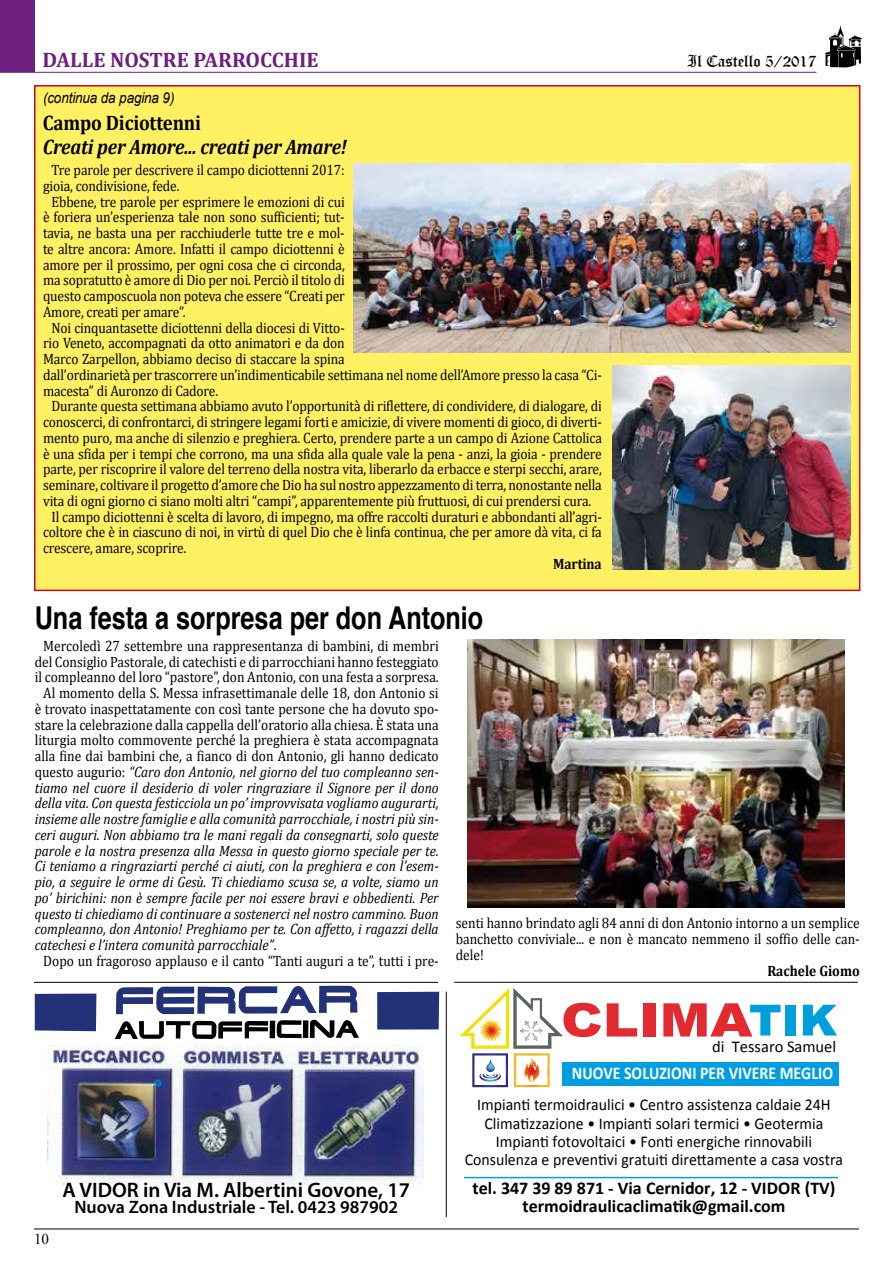
<style>
.page{position:relative;width:893px;height:1263px;background:#fff}
.page>*{position:absolute;margin:0;border:0;box-sizing:border-box;transform-origin:0 0}
.t1{font:700 31.5px "Helvetica";color:#000;scale:.8 1}
.t2{font:italic 700 21px "Cambria";letter-spacing:-.01em;color:#000;scale:.9 1}
.t3{font:600 21px "Myriad Pro";color:#000}
.t4{font:700 21px "Cambria";color:#6d1f80}
.t5{font:700 21px "Cambria";letter-spacing:-.01em;color:#000;scale:.9 1}
.t6{font:700 18px/18px "Calibri";color:#000;text-align:center}
.t7{font:600 18px "Myriad Pro";color:#000}
.t8{font:700 18px "Calibri";color:#fff;scale:.88 1}
.t9{font:16.5px/18px "Calibri";color:#000;text-align:center;scale:.96 1}
.t10{font:16.5px "Old English Text";color:#000}
.t11{font:16.5px "Calibri";color:#000}
.t12{font:15px/15.8px "Cambria";letter-spacing:-.01em;color:#000;text-align:justify;scale:.9 1}
.t13{font:italic 15px "Cambria";color:#000;scale:.9 1}
.t14{font:700 15px "Cambria";color:#000;scale:.9 1}
.t15{font:italic 15px "Arial";letter-spacing:-.01em;color:#000;scale:.9 1}
.t16{font:15px "Times New Roman";color:#000}
.s1{font-style:normal}
</style>
<div class="page">
<hr style="left:34px;top:1228px;width:825px;height:1px;background:#000">
<svg style="left:825px;top:26px;width:37px;height:41px"></svg>
<hr style="left:0;top:72px;width:816px;height:1px;background:#6d1f80">
<div style="left:0;top:0;width:34px;height:72px;background:#6d1f80"></div>
<hr style="left:454px;top:982px;width:404px;height:1px;background:#000">
<div style="left:562px;top:1062px;width:276px;height:24px;background:#009ee0"></div>
<svg style="left:607px;top:1003px;width:30px;height:33px"></svg>
<div style="left:643px;top:1003px;width:12px;height:33px;background:#e42a31"></div>
<svg style="left:663px;top:1003px;width:117px;height:33px"></svg>
<div style="left:785px;top:1005px;width:10px;height:30px;background:#009edc"></div>
<svg style="left:803px;top:1005px;width:34px;height:30px"></svg>
<hr style="left:464px;top:1177px;width:374px;height:1px;background:#009ee0">
<svg style="left:460px;top:988px;width:141px;height:99px"></svg>
<div style="left:34px;top:85px;width:826px;height:506px;background:#fff162;border:2px solid #cd071e"></div>
<img style="left:353px;top:164px;width:497px;height:189px">
<img style="left:612px;top:366px;width:238px;height:204px">
<img style="left:468px;top:639px;width:376px;height:268px">
<hr style="left:446px;top:991px;width:1px;height:226px;background:#000">
<div style="left:35px;top:993px;width:61px;height:38px;background:#233178"></div>
<div style="left:377px;top:992px;width:62px;height:37px;background:#233178"></div>
<svg style="left:115px;top:985px;width:244px;height:54px"></svg>
<div style="left:270px;top:1021px;width:5px;height:17px;background:#000"></div>
<img style="left:47px;top:1045px;width:377px;height:139px">
<hr style="left:34px;top:982px;width:404px;height:1px;background:#000">
<h2 class="t4" style="left:43px;top:47px;width:278px">DALLE NOSTRE PARROCCHIE</h2>
<p class="t10" style="left:687px;top:50px;width:131px">Il Castello 5/2017</p>
<p class="t15" style="left:43px;top:88px;width:148px">(continua da pagina 9)</p>
<h2 class="t5" style="left:43px;top:110px;width:177px">Campo Diciottenni</h2>
<h2 class="t2" style="left:43px;top:134px;width:339px">Creati per Amore... creati per Amare!</h2>
<p class="t12" style="left:52px;top:162px;width:327px">Tre parole per descrivere il campo diciottenni 2017:</p>
<p class="t12" style="left:43px;top:178px;width:153px">gioia, condivisione, fede.</p>
<p class="t12" style="left:52px;top:194px;width:327px">Ebbene, tre parole per esprimere le emozioni di cui</p>
<p class="t12" style="left:43px;top:209px;width:337px">è foriera un’esperienza tale non sono sufficienti; tut-</p>
<p class="t12" style="left:43px;top:225px;width:337px">tavia, ne basta una per racchiuderle tutte tre e mol-</p>
<p class="t12" style="left:43px;top:241px;width:337px">te altre ancora: Amore. Infatti il campo diciottenni è</p>
<p class="t12" style="left:43px;top:257px;width:337px">amore per il prossimo, per ogni cosa che ci circonda,</p>
<p class="t12" style="left:43px;top:272px;width:337px">ma sopratutto è amore di Dio per noi. Perciò il titolo di</p>
<p class="t12" style="left:43px;top:288px;width:337px">questo camposcuola non poteva che essere “Creati per</p>
<p class="t12" style="left:43px;top:304px;width:160px">Amore, creati per amare”.</p>
<p class="t12" style="left:52px;top:320px;width:327px">Noi cinquantasette diciottenni della diocesi di Vitto-</p>
<p class="t12" style="left:43px;top:335px;width:337px">rio Veneto, accompagnati da otto animatori e da don</p>
<p class="t12" style="left:43px;top:351px;width:337px">Marco Zarpellon, abbiamo deciso di staccare la spina</p>
<p class="t12" style="left:43px;top:367px;width:622px">dall’ordinarietà per trascorrere un’indimenticabile settimana nel nome dell’Amore presso la casa “Ci-</p>
<p class="t12" style="left:43px;top:383px;width:196px">macesta” di Auronzo di Cadore.</p>
<p class="t12" style="left:52px;top:398px;width:613px">Durante questa settimana abbiamo avuto l’opportunità di riflettere, di condividere, di dialogare, di</p>
<p class="t12" style="left:43px;top:414px;width:622px">conoscerci, di confrontarci, di stringere legami forti e amicizie, di vivere momenti di gioco, di diverti-</p>
<p class="t12" style="left:43px;top:430px;width:623px">mento puro, ma anche di silenzio e preghiera. Certo, prendere parte a un campo di Azione Cattolica</p>
<p class="t12" style="left:43px;top:446px;width:622px">è una sfida per i tempi che corrono, ma una sfida alla quale vale la pena - anzi, la gioia - prendere</p>
<p class="t12" style="left:43px;top:461px;width:622px">parte, per riscoprire il valore del terreno della nostra vita, liberarlo da erbacce e sterpi secchi, arare,</p>
<p class="t12" style="left:43px;top:477px;width:622px">seminare, coltivare il progetto d’amore che Dio ha sul nostro appezzamento di terra, nonostante nella</p>
<p class="t12" style="left:43px;top:493px;width:611px">vita di ogni giorno ci siano molti altri “campi”, apparentemente più fruttuosi, di cui prendersi cura.</p>
<p class="t12" style="left:52px;top:509px;width:613px">Il campo diciottenni è scelta di lavoro, di impegno, ma offre raccolti duraturi e abbondanti all’agri-</p>
<p class="t12" style="left:43px;top:524px;width:622px">coltore che è in ciascuno di noi, in virtù di quel Dio che è linfa continua, che per amore dà vita, ci fa</p>
<p class="t12" style="left:43px;top:540px;width:161px">crescere, amare, scoprire.</p>
<p class="t14" style="left:553px;top:555px;width:55px">Martina</p>
<h1 class="t1" style="left:35px;top:592px;width:562px">Una festa a sorpresa per don Antonio</h1>
<p class="t12" style="left:43px;top:638px;width:441px">Mercoledì 27 settembre una rappresentanza di bambini, di membri</p>
<p class="t12" style="left:35px;top:654px;width:450px">del Consiglio Pastorale, di catechisti e di parrocchiani hanno festeggiato</p>
<p class="t12" style="left:35px;top:669px;width:450px">il compleanno del loro “pastore”, don Antonio, con una festa a sorpresa.</p>
<p class="t12" style="left:43px;top:685px;width:441px">Al momento della S. Messa infrasettimanale delle 18, don Antonio si</p>
<p class="t12" style="left:35px;top:701px;width:450px">è trovato inaspettatamente con così tante persone che ha dovuto spo-</p>
<p class="t12" style="left:35px;top:717px;width:450px">stare la celebrazione dalla cappella dell’oratorio alla chiesa. È stata una</p>
<p class="t12" style="left:35px;top:732px;width:450px">liturgia molto commovente perché la preghiera è stata accompagnata</p>
<p class="t12" style="left:35px;top:748px;width:450px">alla fine dai bambini che, a fianco di don Antonio, gli hanno dedicato</p>
<p class="t13" style="left:35px;top:763px;width:450px"><span class="s1">questo augurio:</span> “Caro don Antonio, nel giorno del tuo compleanno sen-</p>
<p class="t13" style="left:35px;top:778px;width:450px">tiamo nel cuore il desiderio di voler ringraziare il Signore per il dono</p>
<p class="t13" style="left:35px;top:794px;width:450px">della vita. Con questa festicciola un po’ improvvisata vogliamo augurarti,</p>
<p class="t13" style="left:35px;top:810px;width:450px">insieme alle nostre famiglie e alla comunità parrocchiale, i nostri più sin-</p>
<p class="t13" style="left:35px;top:826px;width:450px">ceri auguri. Non abbiamo tra le mani regali da consegnarti, solo queste</p>
<p class="t13" style="left:35px;top:841px;width:450px">parole e la nostra presenza alla Messa in questo giorno speciale per te.</p>
<p class="t13" style="left:35px;top:857px;width:450px">Ci teniamo a ringraziarti perché ci aiuti, con la preghiera e con l’esem-</p>
<p class="t13" style="left:35px;top:873px;width:450px">pio, a seguire le orme di Gesù. Ti chiediamo scusa se, a volte, siamo un</p>
<p class="t13" style="left:35px;top:889px;width:450px">po’ birichini: non è sempre facile per noi essere bravi e obbedienti. Per</p>
<p class="t13" style="left:35px;top:904px;width:450px">questo ti chiediamo di continuare a sostenerci nel nostro cammino. Buon</p>
<p class="t13" style="left:35px;top:920px;width:450px">compleanno, don Antonio! Preghiamo per te. Con affetto, i ragazzi della</p>
<p class="t13" style="left:35px;top:936px;width:270px">catechesi e l’intera comunità parrocchiale”<span class="s1">.</span></p>
<p class="t12" style="left:43px;top:953px;width:441px">Dopo un fragoroso applauso e il canto “Tanti auguri a te”, tutti i pre-</p>
<p class="t12" style="left:456px;top:915px;width:450px">senti hanno brindato agli 84 anni di don Antonio intorno a un semplice banchetto conviviale... e non è mancato nemmeno il soffio delle can&shy;dele!</p>
<p class="t14" style="left:767px;top:961px;width:104px">Rachele Giomo</p>
<p class="t11" style="left:712px;top:1036px;width:125px">di Tessaro Samuel</p>
<p class="t8" style="left:572px;top:1060px;width:298px">NUOVE SOLUZIONI PER VIVERE MEGLIO</p>
<p class="t16" style="left:34px;top:1228px;width:16px">10</p>
<h2 class="t3" style="left:63px;top:1176px;width:349px">A VIDOR in Via M. Albertini Govone, 17</h2>
<p class="t7" style="left:74px;top:1196px;width:325px">Nuova Zona Industriale - Tel. 0423 987902</p>
<p class="t9" style="left:465px;top:1095px;width:396px">Impianti termoidraulici • Centro assistenza caldaie 24H Climatizzazione • Impianti solari termici • Geotermia Impianti fotovoltaici • Fonti energiche rinnovabili Consulenza e preventivi gratuiti direttamente a casa vostra</p>
<p class="t6" style="left:472px;top:1178px;width:365px">tel. 347 39 89 871 - Via Cernidor, 12 - VIDOR (TV) termoidraulicaclimatik@gmail.com</p>
</div>
